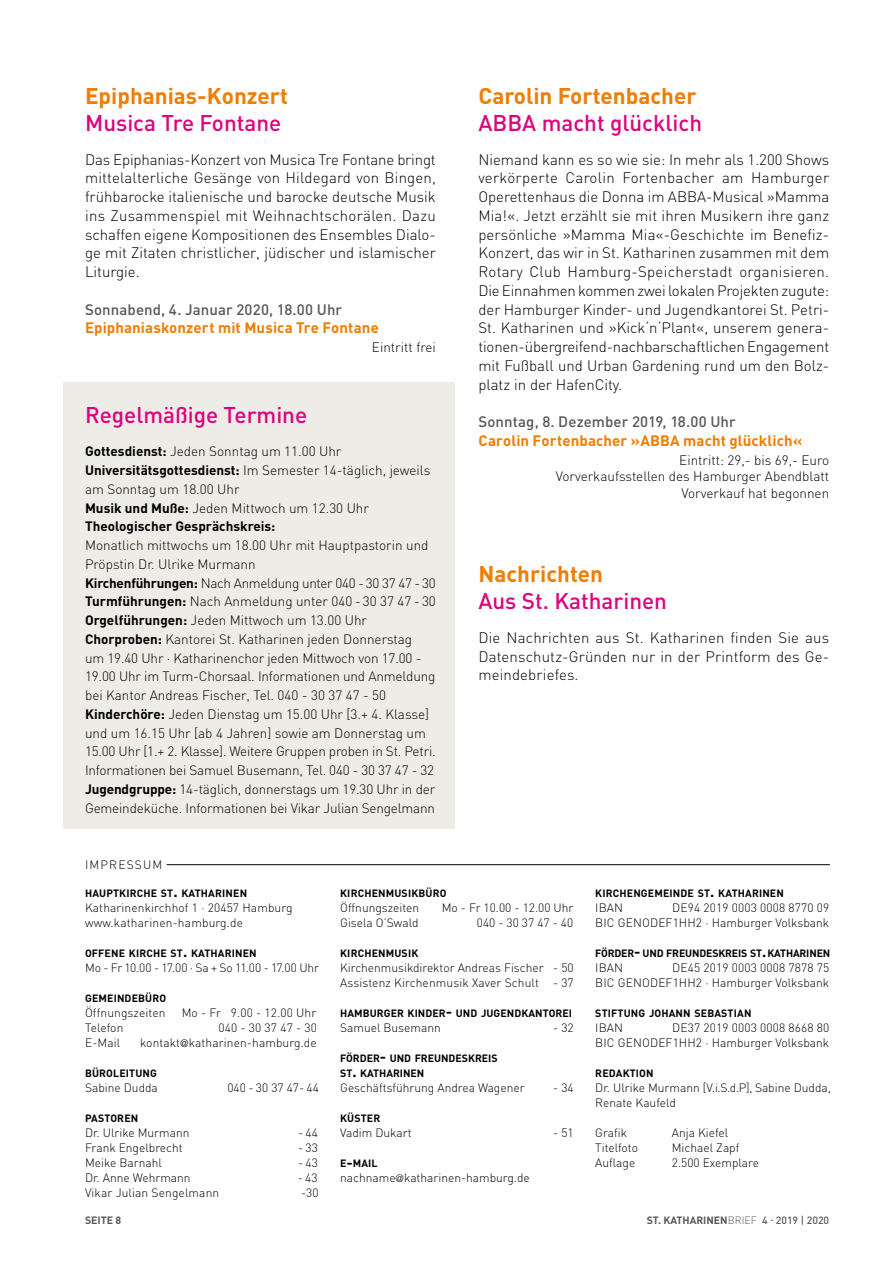
<style>
.page{position:relative;width:893px;height:1263px;background:#fff}
.page>*{position:absolute;margin:0;border:0;box-sizing:border-box;transform-origin:0 0}
.t1{font:500 22.5px "DIN";color:#de007e}
.t2{font:700 22.5px "DIN";color:#ef7d00}
.t3{font:300 15px/18.8px "DIN";color:#000;text-align:justify}
.t4{font:700 15px "DIN";letter-spacing:.01em;color:#ef7d00}
.t5{font:500 15px "DIN";letter-spacing:.005em;color:#575756}
.t6{font:300 13.5px/18.8px "DIN";color:#000}
.t7{font:300 12px/15px "DIN";color:#000}
.t8{font:300 12px "DIN";letter-spacing:.1em;color:#000}
.t9{font:700 10.5px/15px "DIN";letter-spacing:.015em;color:#000}
.t10{font:700 10.5px "DIN";letter-spacing:-.015em;color:#000}
.t11{font:700 10.5px "DIN";color:#575756}
.s1{font-weight:700}
.s2{font-size:15px}
.s3{font-family:"Helvetica Neue";font-size:10.5px}
.s4{font-weight:300}
.s5{font-weight:500}
</style>
<div class="page">
<hr style="left:167px;top:864px;width:663px;height:1px;background:#000">
<div style="left:64px;top:383px;width:391px;height:446px;background:#edece6"></div>
<h1 class="t2" style="left:85px;top:81px;width:205px">Epiphanias-Konzert</h1>
<h1 class="t1" style="left:85px;top:108px;width:198px">Musica Tre Fontane</h1>
<p class="t3" style="left:85px;top:150px;width:352px">Das Epiphanias-Konzert von Musica Tre Fontane bringt mittelalterliche Gesänge von Hildegard von Bingen, frühbarocke italienische und barocke deutsche Musik ins Zusammenspiel mit Weihnachtschorälen. Dazu schaffen eigene Kompositionen des Ensembles Dialo&shy;ge mit Zitaten christlicher, jüdischer und islamischer Liturgie.</p>
<p class="t5" style="left:85px;top:299px;width:259px">Sonnabend, 4. Januar 2020, 18.00 Uhr</p>
<p class="t4" style="left:85px;top:318px;width:295px">Epiphaniaskonzert mit Musica Tre Fontane</p>
<p class="t6" style="left:372px;top:338px;width:65px">Eintritt frei</p>
<h1 class="t1" style="left:85px;top:400px;width:224px">Regelmäßige Termine</h1>
<p class="t6" style="left:85px;top:442px;width:347px"><span class="s1">Gottesdienst:</span> Jeden Sonntag um 11.00 Uhr <span class="s1">Universitätsgottesdienst:</span> Im Semester 14-täglich, jeweils am Sonntag um 18.00 Uhr<br><span class="s1">Musik und Muße:</span> Jeden Mittwoch um 12.30 Uhr <span class="s1">Theologischer Gesprächskreis:</span></p>
<p class="t6" style="left:85px;top:536px;width:352px">Monatlich mittwochs um 18.00 Uhr mit Hauptpastorin und Pröpstin Dr. Ulrike Murmann<br><span class="s1">Kirchenführungen:</span> Nach Anmeldung unter 040 - 30 37 47 - 30<br><span class="s1">Turmführungen:</span> Nach Anmeldung unter 040 - 30 37 47 - 30<br><span class="s1">Orgelführungen:</span> Jeden Mittwoch um 13.00 Uhr <span class="s1">Chorproben:</span> Kantorei St. Katharinen jeden Donnerstag<br>um 19.40 Uhr · Katharinenchor jeden Mittwoch von 17.00 - 19.00 Uhr im Turm-Chorsaal. Informationen und Anmeldung bei Kantor Andreas Fischer, Tel. 040 - 30 37 47 - 50<br><span class="s1">Kinderchöre:</span> Jeden Dienstag um 15.00 Uhr [3.+ 4. Klasse] und um 16.15 Uhr [ab 4 Jahren] sowie am Donnerstag um 15.00 Uhr [1.+ 2. Klasse]. Weitere Gruppen proben in St. Petri.<br>Informationen bei Samuel Busemann, Tel. 040 - 30 37 47 - 32<br><span class="s1">Jugendgruppe:</span> 14-täglich, donnerstags um 19.30 Uhr in der Gemeindeküche. Informationen bei Vikar Julian Sengelmann</p>
<h1 class="t2" style="left:478px;top:81px;width:220px">Carolin Fortenbacher</h1>
<h1 class="t1" style="left:478px;top:108px;width:225px">ABBA macht glücklich</h1>
<p class="t3" style="left:478px;top:150px;width:352px">Niemand kann es so wie sie: In mehr als 1.200 Shows verkörperte Carolin Fortenbacher am Hamburger Operettenhaus die Donna im ABBA-Musical »Mamma Mia!«. Jetzt erzählt sie mit ihren Musikern ihre ganz persönliche »Mamma Mia«-Geschichte im Benefiz-Konzert, das wir in St. Katharinen zusammen mit dem Rotary Club Hamburg-Speicherstadt organisieren.<br>Die Einnahmen kommen zwei lokalen Projekten zugute: der Hamburger Kinder- und Jugendkantorei St. Petri-St. Katharinen und »Kick‘n‘Plant«, unserem genera&shy;tionen-übergreifend-nachbarschaftlichen Engagement mit Fußball und Urban Gardening rund um den Bolz&shy;platz in der HafenCity.</p>
<p class="t5" style="left:478px;top:412px;width:259px">Sonntag, 8. Dezember 2019, 18.00 Uhr</p>
<p class="t4" style="left:478px;top:431px;width:325px">Carolin Fortenbacher »ABBA macht glücklich«</p>
<p class="t6" style="left:556px;top:451px;width:275px;line-height:16.5px;text-align:right">Eintritt: 29,- bis 69,- Euro<br>Vorverkaufsstellen des Hamburger Abendblatt<br>Vorverkauf hat begonnen</p>
<h1 class="t2" style="left:478px;top:559px;width:126px">Nachrichten</h1>
<h1 class="t1" style="left:478px;top:587px;width:190px">Aus St. Katharinen</h1>
<p class="t3" style="left:478px;top:628px;width:352px">Die Nachrichten aus St. Katharinen finden Sie aus Datenschutz-Gründen nur in der Printform des Ge&shy;meindebriefes.</p>
<p class="t8" style="left:85px;top:857px;width:79px">IMPRESSUM</p>
<p class="t9" style="left:85px;top:885px;width:164px">HAUPTKIRCHE ST<span class="s2">.</span> KATHARINEN</p>
<p class="t7" style="left:85px;top:900px;width:209px">Katharinenkirchhof 1 · 20457 Hamburg www.katharinen-hamburg.de</p>
<p class="t9" style="left:85px;top:945px;width:173px">OFFENE KIRCHE ST<span class="s2">.</span> KATHARINEN</p>
<p class="t7" style="left:85px;top:960px;width:235px">Mo - Fr 10.00 - 17.00 · Sa + So 11.00 - 17.00 Uhr</p>
<p class="t9" style="left:85px;top:990px;width:83px">GEMEINDEBÜRO</p>
<p class="t7" style="left:85px;top:1005px;width:82px">Öffnungszeiten</p>
<p class="t7" style="left:182px;top:1005px;width:136px">Mo - Fr 9.00 - 12.00 Uhr</p>
<p class="t7" style="left:85px;top:1020px;width:40px">Telefon</p>
<p class="t7" style="left:218px;top:1020px;width:100px">040 - 30 37 47 - 30</p>
<p class="t7" style="left:85px;top:1035px;width:37px">E-Mail</p>
<p class="t7" style="left:140px;top:1035px;width:178px">kontakt<span class="s3">@</span>katharinen-hamburg.de</p>
<p class="t9" style="left:85px;top:1065px;width:73px">BÜROLEITUNG</p>
<p class="t7" style="left:85px;top:1080px;width:74px">Sabine Dudda</p>
<p class="t7" style="left:227px;top:1080px;width:93px">040 - 30 37 47- 44</p>
<p class="t9" style="left:85px;top:1110px;width:55px">PASTOREN</p>
<p class="t7" style="left:85px;top:1125px;width:106px">Dr. Ulrike Murmann</p>
<p class="t7" style="left:298px;top:1125px;width:21px">- 44</p>
<p class="t7" style="left:85px;top:1140px;width:99px">Frank Engelbrecht</p>
<p class="t7" style="left:298px;top:1140px;width:21px">- 33</p>
<p class="t7" style="left:85px;top:1155px;width:78px">Meike Barnahl</p>
<p class="t7" style="left:298px;top:1155px;width:21px">- 43</p>
<p class="t7" style="left:85px;top:1170px;width:107px">Dr. Anne Wehrmann</p>
<p class="t7" style="left:298px;top:1170px;width:21px">- 43</p>
<p class="t7" style="left:85px;top:1185px;width:136px">Vikar Julian Sengelmann</p>
<p class="t7" style="left:301px;top:1185px;width:19px">-30</p>
<p class="t11" style="left:85px;top:1214px;width:38px">SEITE 8</p>
<p class="t9" style="left:340px;top:885px;width:108px">KIRCHENMUSIKBÜRO</p>
<p class="t7" style="left:340px;top:900px;width:81px">Öffnungszeiten</p>
<p class="t7" style="left:442px;top:900px;width:133px">Mo - Fr 10.00 - 12.00 Uhr</p>
<p class="t7" style="left:340px;top:915px;width:80px">Gisela O’Swald</p>
<p class="t7" style="left:477px;top:915px;width:98px">040 - 30 37 47 - 40</p>
<p class="t9" style="left:340px;top:945px;width:80px">KIRCHENMUSIK</p>
<p class="t7" style="left:340px;top:960px;width:235px">Kirchenmusikdirektor Andreas Fischer - 50<br>Assistenz Kirchenmusik Xaver Schult - 37</p>
<p class="t9" style="left:340px;top:1005px;width:233px">HAMBURGER KINDER<span class="s2">-</span> UND JUGENDKANTOREI</p>
<p class="t7" style="left:340px;top:1020px;width:102px">Samuel Busemann</p>
<p class="t7" style="left:553px;top:1020px;width:22px">- 32</p>
<p class="t9" style="left:340px;top:1050px;width:159px">FÖRDER<span class="s2">-</span> UND FREUNDESKREIS<br>ST<span class="s2">.</span> KATHARINEN</p>
<p class="t7" style="left:340px;top:1080px;width:186px">Geschäftsführung Andrea Wagener</p>
<p class="t7" style="left:553px;top:1080px;width:22px">- 34</p>
<p class="t9" style="left:340px;top:1110px;width:42px">KÜSTER</p>
<p class="t7" style="left:340px;top:1125px;width:73px">Vadim Dukart</p>
<p class="t7" style="left:553px;top:1125px;width:22px">- 51</p>
<p class="t9" style="left:340px;top:1155px;width:39px">E<span class="s2">-</span>MAIL</p>
<p class="t7" style="left:340px;top:1170px;width:191px">nachname<span class="s3">@</span>katharinen-hamburg.de</p>
<p class="t9" style="left:595px;top:885px;width:190px">KIRCHENGEMEINDE ST<span class="s2">.</span> KATHARINEN</p>
<p class="t7" style="left:595px;top:900px;width:29px">IBAN</p>
<p class="t7" style="left:595px;top:900px;width:236px;text-align:right">DE94 2019 0003 0008 8770 09<br>BIC GENODEF1HH2 ∙ Hamburger Volksbank</p>
<p class="t10" style="left:595px;top:946px;width:237px">FÖRDER<span class="s2">-</span> UND FREUNDESKREIS ST<span class="s2">.</span> KATHARINEN</p>
<p class="t7" style="left:595px;top:960px;width:29px">IBAN</p>
<p class="t7" style="left:595px;top:960px;width:236px;text-align:right">DE45 2019 0003 0008 7878 75<br>BIC GENODEF1HH2 ∙ Hamburger Volksbank</p>
<p class="t9" style="left:595px;top:1005px;width:158px">STIFTUNG JOHANN SEBASTIAN</p>
<p class="t7" style="left:595px;top:1020px;width:29px">IBAN</p>
<p class="t7" style="left:595px;top:1020px;width:236px;text-align:right">DE37 2019 0003 0008 8668 80<br>BIC GENODEF1HH2 ∙ Hamburger Volksbank</p>
<p class="t9" style="left:595px;top:1065px;width:60px">REDAKTION</p>
<p class="t7" style="left:595px;top:1080px;width:237px">Dr. Ulrike Murmann [V.i.S.d.P], Sabine Dudda,<br>Renate Kaufeld</p>
<p class="t7" style="left:595px;top:1125px;width:33px">Grafik</p>
<p class="t7" style="left:672px;top:1125px;width:58px">Anja Kiefel</p>
<p class="t7" style="left:595px;top:1140px;width:44px">Titelfoto</p>
<p class="t7" style="left:672px;top:1140px;width:69px">Michael Zapf</p>
<p class="t7" style="left:595px;top:1155px;width:42px">Auflage</p>
<p class="t7" style="left:672px;top:1155px;width:89px">2.500 Exemplare</p>
<p class="t11" style="left:647px;top:1214px;width:184px">ST. KATHARINEN<span class="s4">BRIEF</span> <span class="s5">4 </span><sup>.</sup> <span class="s5">2019 | 2020</span></p>
</div>
